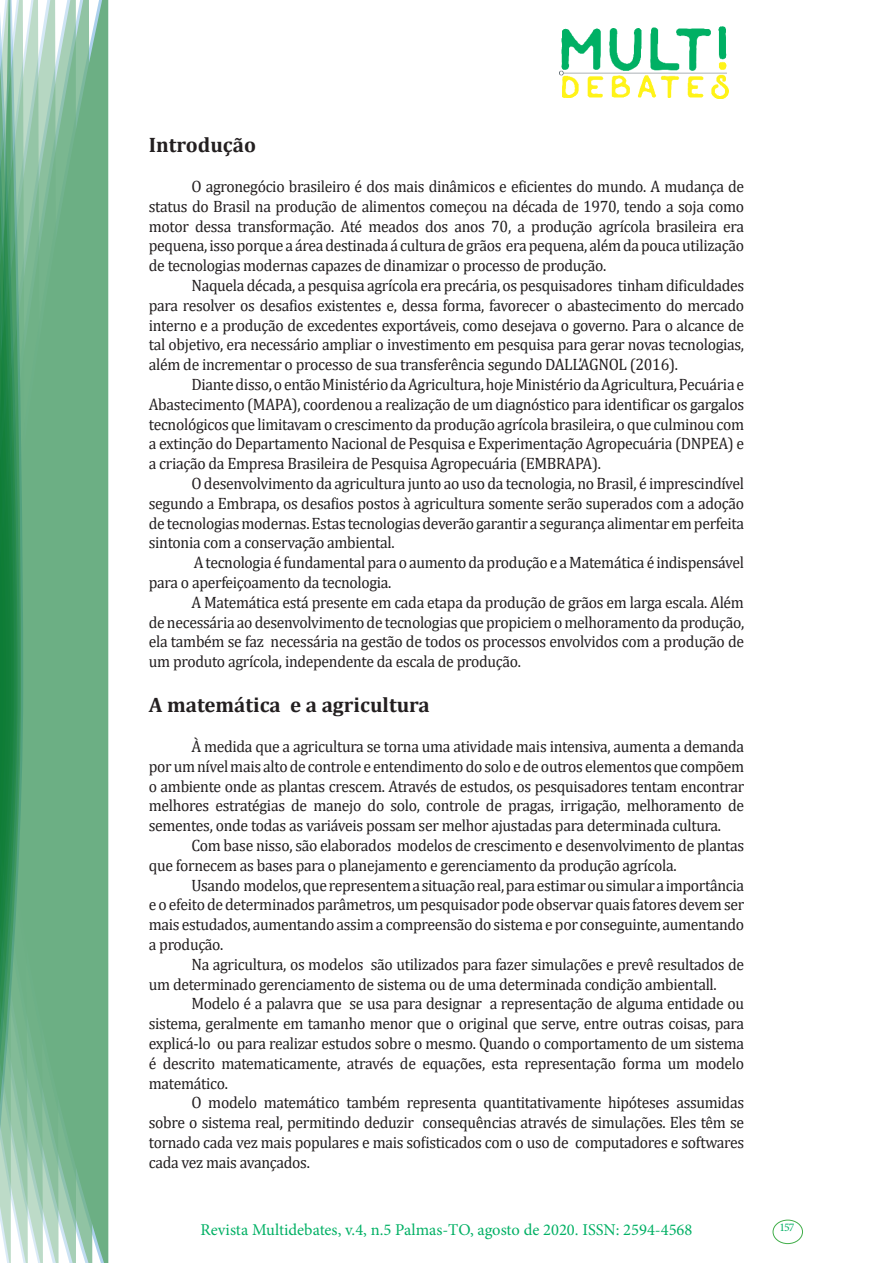
<style>
.page{position:relative;width:893px;height:1263px;background:#fff}
.page>*{position:absolute;margin:0;border:0;box-sizing:border-box;transform-origin:0 0}
.Titulo_2{font:700 21px "Cambria";color:#231f20}
.texto{font:16.5px/19.8px "Cambria";letter-spacing:-.02em;color:#231f20;text-align:justify;scale:.95 1}
.t1{font:16.5px "Minion Pro";color:#00b064}
.t2{font:11.7px "Minion Pro";color:#00b064}
</style>
<div class="page">
<img style="left:559px;top:26px;width:169px;height:72px">
<div style="left:95px;top:0;width:14px;height:1263px;background:#6caf84"></div>
<svg style="left:79px;top:0;width:16px;height:1263px;background:#71b289"></svg>
<svg style="left:62px;top:0;width:17px;height:1263px;background:#75b48c"></svg>
<svg style="left:45px;top:0;width:17px;height:1263px;background:#7cb792"></svg>
<svg style="left:30px;top:0;width:15px;height:1263px;background:#80ba96"></svg>
<svg style="left:0;top:0;width:30px;height:1263px;background:#61a97f"></svg>
<div style="left:772px;top:1219px;width:31px;height:25px;border:1px solid #40ae49;border-radius:50%"></div>
<p class="Titulo_2" style="left:149px;top:130px;width:109px">Introdução</p>
<p class="texto" style="left:149px;top:176px;width:628px;text-indent:43px">O agronegócio brasileiro é dos mais dinâmicos e eficientes do mundo. A mudança de status do Brasil na produção de alimentos começou na década de 1970, tendo a soja como motor dessa transformação. Até meados dos anos 70, a produção agrícola brasileira era pequena, isso porque a área destinada á cultura de grãos era pequena, além da pouca utilização de tecnologias modernas capazes de dinamizar o processo de produção.</p>
<p class="texto" style="left:149px;top:275px;width:628px;text-indent:43px">Naquela década, a pesquisa agrícola era precária, os pesquisadores tinham dificuldades para resolver os desafios existentes e, dessa forma, favorecer o abastecimento do mercado interno e a produção de excedentes exportáveis, como desejava o governo. Para o alcance de tal objetivo, era necessário ampliar o investimento em pesquisa para gerar novas tecnologias, além de incrementar o processo de sua transferência segundo DALL’AGNOL (2016).</p>
<p class="texto" style="left:149px;top:374px;width:628px;text-indent:43px">Diante disso, o então Ministério da Agricultura, hoje Ministério da Agricultura, Pecuária e Abastecimento (MAPA), coordenou a realização de um diagnóstico para identificar os gargalos tecnológicos que limitavam o crescimento da produção agrícola brasileira, o que culminou com a extinção do Departamento Nacional de Pesquisa e Experimentação Agropecuária (DNPEA) e a criação da Empresa Brasileira de Pesquisa Agropecuária (EMBRAPA).</p>
<p class="texto" style="left:149px;top:473px;width:628px;text-indent:43px">O desenvolvimento da agricultura junto ao uso da tecnologia, no Brasil, é imprescindível segundo a Embrapa, os desafios postos à agricultura somente serão superados com a adoção de tecnologias modernas. Estas tecnologias deverão garantir a segurança alimentar em perfeita sintonia com a conservação ambiental.</p>
<p class="texto" style="left:149px;top:553px;width:628px;text-indent:45px">A tecnologia é fundamental para o aumento da produção e a Matemática é indispensável para o aperfeiçoamento da tecnologia.</p>
<p class="texto" style="left:149px;top:592px;width:628px;text-indent:43px">A Matemática está presente em cada etapa da produção de grãos em larga escala. Além de necessária ao desenvolvimento de tecnologias que propiciem o melhoramento da produção, ela também se faz necessária na gestão de todos os processos envolvidos com a produção de um produto agrícola, independente da escala de produção.</p>
<p class="Titulo_2" style="left:149px;top:690px;width:283px">A matemática e a agricultura</p>
<p class="texto" style="left:149px;top:736px;width:628px;text-indent:43px">À medida que a agricultura se torna uma atividade mais intensiva, aumenta a demanda por um nível mais alto de controle e entendimento do solo e de outros elementos que compõem o ambiente onde as plantas crescem. Através de estudos, os pesquisadores tentam encontrar melhores estratégias de manejo do solo, controle de pragas, irrigação, melhoramento de sementes, onde todas as variáveis possam ser melhor ajustadas para determinada cultura.</p>
<p class="texto" style="left:149px;top:835px;width:628px;text-indent:43px">Com base nisso, são elaborados modelos de crescimento e desenvolvimento de plantas que fornecem as bases para o planejamento e gerenciamento da produção agrícola.</p>
<p class="texto" style="left:149px;top:875px;width:628px;text-indent:43px">Usando modelos, que representem a situação real, para estimar ou simular a importância e o efeito de determinados parâmetros, um pesquisador pode observar quais fatores devem ser mais estudados, aumentando assim a compreensão do sistema e por conseguinte, aumentando a produção.</p>
<p class="texto" style="left:149px;top:954px;width:628px;text-indent:43px">Na agricultura, os modelos são utilizados para fazer simulações e prevê resultados de um determinado gerenciamento de sistema ou de uma determinada condição ambientall.</p>
<p class="texto" style="left:149px;top:994px;width:628px;text-indent:43px">Modelo é a palavra que se usa para designar a representação de alguma entidade ou sistema, geralmente em tamanho menor que o original que serve, entre outras coisas, para explicá-lo ou para realizar estudos sobre o mesmo. Quando o comportamento de um sistema é descrito matematicamente, através de equações, esta representação forma um modelo matemático.</p>
<p class="texto" style="left:149px;top:1093px;width:628px;text-indent:43px">O modelo matemático também representa quantitativamente hipóteses assumidas sobre o sistema real, permitindo deduzir consequências através de simulações. Eles têm se tornado cada vez mais populares e mais sofisticados com o uso de computadores e softwares cada vez mais avançados.</p>
<p class="t1" style="left:200px;top:1218px;width:493px">Revista Multidebates, v.4, n.5 Palmas-TO, agosto de 2020. ISSN: 2594-4568</p>
<p class="t2" style="left:779px;top:1219px;width:16px">157</p>
</div>
